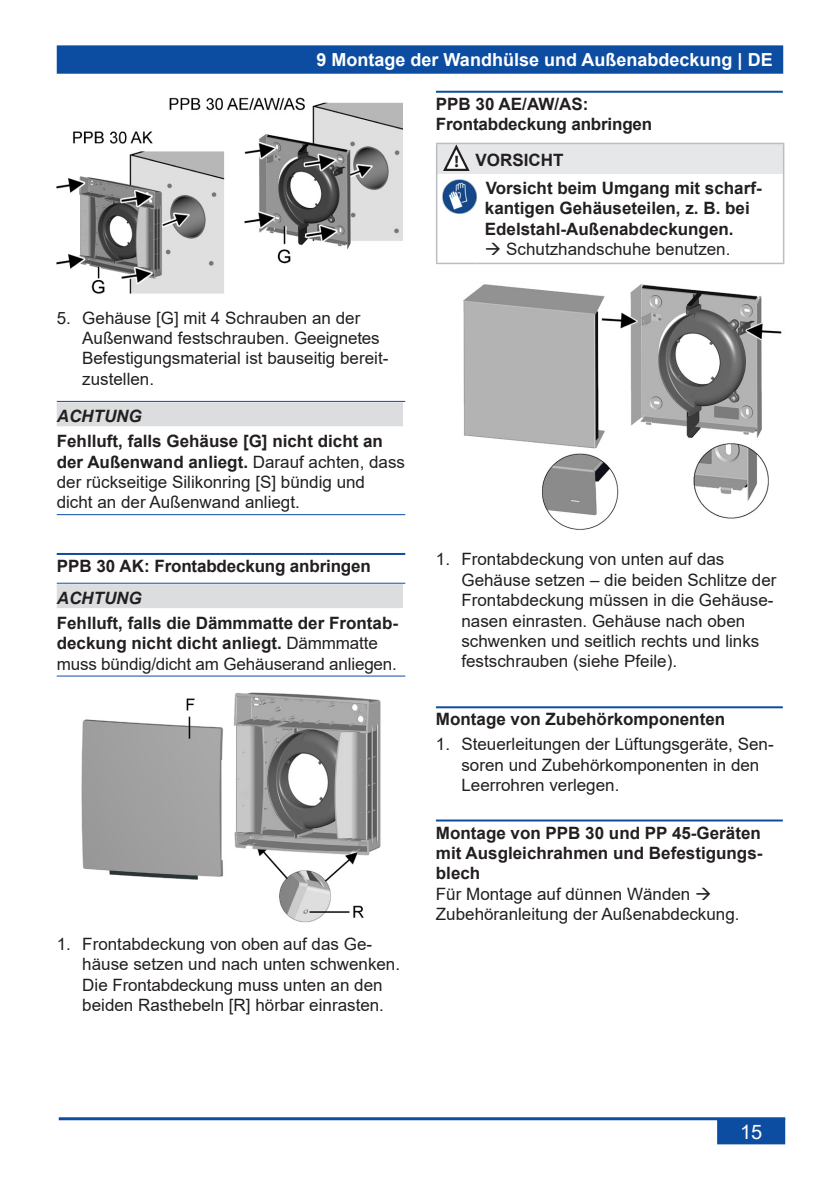
<style>
.page{position:relative;width:840px;height:1191px;background:#fff}
.page>*{position:absolute;margin:0;border:0;box-sizing:border-box;transform-origin:0 0}
.t1{font:20px "Arial";color:#fff}
.t2{font:700 18px "Arial";color:#fff}
.Handlung{font:17px/20.4px "Arial";color:#231f20}
.Überschrift_03{font:700 17px/20.4px "Arial";color:#231f20}
.Warnhinweis-Inhalt{font:17px/20.4px "Arial";color:#231f20}
.Warnhinweis-Inhalt-2{font:700 17px/20.4px "Arial";color:#231f20}
.Grundtext{font:17px/20.4px "Arial";color:#231f20}
.Grundtext-2{font:700 17px/20.4px "Arial";color:#231f20}
.Signalwort-Achtung{font:italic 700 17px "Arial";color:#231f20}
.Signalwort{font:700 17px "Arial";color:#231f20}
.t3{font:700 16.6px "Myriad Pro";color:#231f20}
.s1{font-weight:700}
.s2{font-weight:400}
</style>
<div class="page">
<div style="left:58px;top:46px;width:723px;height:27px;background:#0d4da1"></div>
<div style="left:57px;top:45px;width:725px;height:29px;border:2px solid #0d4da1"></div>
<hr style="left:59px;top:1117px;width:725px;height:3px;background:#0d4da1">
<div style="left:717px;top:1119px;width:66px;height:24px;background:#0d4da1"></div>
<div style="left:716px;top:1118px;width:68px;height:26px;border:2px solid #0d4da1"></div>
<hr style="left:57px;top:401px;width:348px;height:1px;background:#0d4da1">
<div style="left:57px;top:402px;width:346px;height:24px;background:#dcdddf"></div>
<hr style="left:57px;top:514px;width:348px;height:1px;background:#0d4da1">
<hr style="left:57px;top:553px;width:348px;height:2px;background:#0d4da1">
<hr style="left:57px;top:582px;width:348px;height:1px;background:#0d4da1">
<div style="left:57px;top:584px;width:346px;height:24px;background:#dcdddf"></div>
<hr style="left:57px;top:675px;width:348px;height:1px;background:#0d4da1">
<img style="left:57px;top:97px;width:345px;height:197px">
<img style="left:81px;top:692px;width:300px;height:231px">
<hr style="left:435px;top:91px;width:347px;height:2px;background:#0d4da1">
<hr style="left:435px;top:706px;width:347px;height:2px;background:#0d4da1">
<hr style="left:435px;top:819px;width:347px;height:2px;background:#0d4da1">
<hr style="left:435px;top:143px;width:40px;height:1px;background:#bcbdc0">
<hr style="left:435px;top:144px;width:2px;height:30px;background:#bcbdc0">
<hr style="left:475px;top:143px;width:309px;height:1px;background:#bcbdc0">
<hr style="left:782px;top:144px;width:2px;height:30px;background:#bcbdc0">
<hr style="left:435px;top:174px;width:2px;height:89px;background:#bcbdc0">
<hr style="left:782px;top:174px;width:2px;height:89px;background:#bcbdc0">
<hr style="left:435px;top:263px;width:40px;height:1px;background:#bcbdc0">
<hr style="left:475px;top:263px;width:309px;height:1px;background:#bcbdc0">
<svg style="left:437px;top:143px;width:346px;height:31px;background:#e1e2e4"></svg>
<img style="left:442px;top:180px;width:34px;height:34px">
<img style="left:463px;top:284px;width:319px;height:246px">
<p class="t2" style="left:316px;top:47px;width:457px">9 Montage der Wandhülse und Außenabdeckung | DE</p>
<p class="Handlung" style="left:82px;top:307px;width:307px;text-indent:-26px">5. Gehäuse [G] mit 4 Schrauben an der Außenwand festschrauben. Geeignetes Befestigungsmaterial ist bauseitig bereit&shy;zustellen.</p>
<p class="Signalwort-Achtung" style="left:57px;top:405px;width:86px">ACHTUNG</p>
<p class="Warnhinweis-Inhalt" style="left:57px;top:431px;width:349px"><span class="s1">Fehlluft, falls Gehäuse [G] nicht dicht an der Außenwand anliegt.</span> Darauf achten, dass der rückseitige Silikonring [S] bündig und dicht an der Außenwand anliegt.</p>
<p class="Überschrift_03" style="left:57px;top:556px;width:315px">PPB 30 AK: Frontabdeckung anbringen</p>
<p class="Signalwort-Achtung" style="left:57px;top:587px;width:86px">ACHTUNG</p>
<p class="Warnhinweis-Inhalt-2" style="left:57px;top:613px;width:343px">Fehlluft, falls die Dämmmatte der Frontab&shy;deckung nicht dicht anliegt. <span class="s2">Dämmmatte muss bündig/dicht am Gehäuserand anliegen.</span></p>
<p class="Handlung" style="left:82px;top:933px;width:319px;text-indent:-26px">1. Frontabdeckung von oben auf das Ge&shy;häuse setzen und nach unten schwenken.<br>Die Frontabdeckung muss unten an den beiden Rasthebeln [R] hörbar einrasten.</p>
<p class="Überschrift_03" style="left:435px;top:94px;width:218px">PPB 30 AE/AW/AS:<br>Frontabdeckung anbringen</p>
<p class="t3" style="left:454px;top:150px;width:6px">!</p>
<p class="Signalwort" style="left:475px;top:148px;width:89px">VORSICHT</p>
<p class="Grundtext-2" style="left:484px;top:178px;width:278px">Vorsicht beim Umgang mit scharf&shy;kantigen Gehäuseteilen, z. B. bei<br>Edelstahl-Außenabdeckungen.</p>
<p class="Grundtext" style="left:484px;top:238px;width:247px">→ Schutzhandschuhe benutzen.</p>
<p class="Handlung" style="left:461px;top:549px;width:316px;text-indent:-26px">1. Frontabdeckung von unten auf das Gehäuse setzen – die beiden Schlitze der Frontabdeckung müssen in die Gehäuse&shy;nasen einrasten. Gehäuse nach oben schwenken und seitlich rechts und links festschrauben (siehe Pfeile).</p>
<p class="Überschrift_03" style="left:435px;top:709px;width:291px">Montage von Zubehörkomponenten</p>
<p class="Handlung" style="left:461px;top:734px;width:313px;text-indent:-26px">1. Steuerleitungen der Lüftungsgeräte, Sen&shy;soren und Zubehörkomponenten in den<br>Leerrohren verlegen.</p>
<p class="Überschrift_03" style="left:435px;top:822px;width:328px;text-align:justify">Montage von PPB 30 und PP 45-Geräten mit Ausgleichrahmen und Befestigungs&shy;blech</p>
<p class="Grundtext" style="left:435px;top:883px;width:305px">Für Montage auf dünnen Wänden →<br>Zubehöranleitung der Außenabdeckung.</p>
<p class="t1" style="left:739px;top:1118px;width:24px">15</p>
</div>
